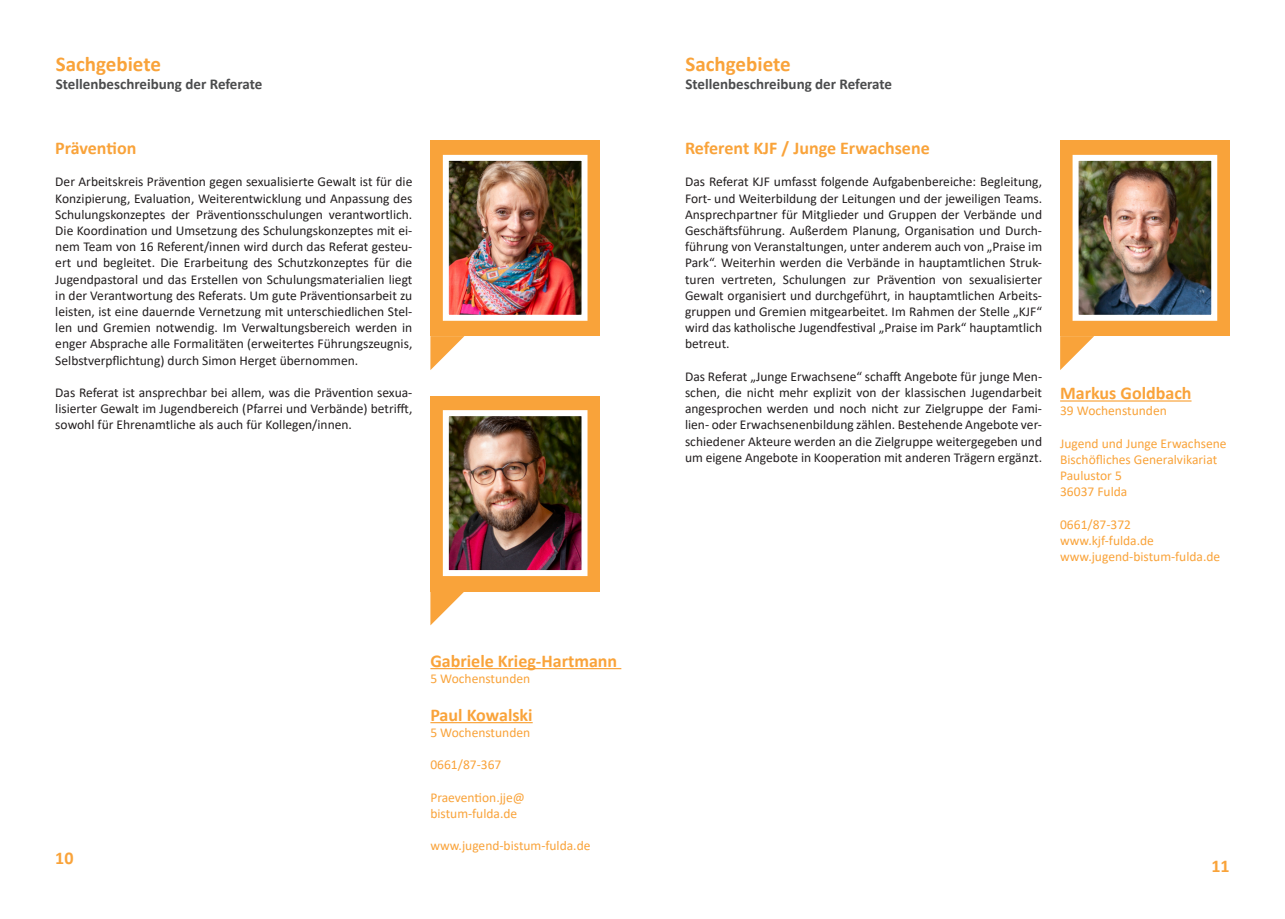
<style>
.page{position:relative;width:1285px;height:919px;background:#fff}
.page>*{position:absolute;margin:0;border:0;box-sizing:border-box;transform-origin:0 0}
.t1{font:700 21px "Calibri";color:#f9a33a}
.t2{font:700 18px "Calibri";color:#f9a33a}
.t3{font:700 15px "Calibri";color:#4b4c4d}
.t4{font:13.5px/16.2px "Calibri";color:#231f20;text-align:justify}
.t5{font:13.5px/16.2px "Calibri";color:#f9a33a}
</style>
<div class="page">
<svg style="left:430px;top:336px;width:34px;height:34px"></svg>
<div style="left:430px;top:140px;width:170px;height:196px;background:#f9a33a"></div>
<img style="left:450px;top:162px;width:130px;height:152px">
<div style="left:443px;top:155px;width:144px;height:166px;border:6px solid #fff"></div>
<hr style="left:430px;top:668px;width:191px;height:1px;background:#f9a33a">
<hr style="left:430px;top:722px;width:102px;height:1px;background:#f9a33a">
<svg style="left:1060px;top:336px;width:33px;height:34px"></svg>
<div style="left:1059px;top:140px;width:170px;height:196px;background:#f9a33a"></div>
<img style="left:1079px;top:162px;width:130px;height:152px">
<div style="left:1072px;top:155px;width:144px;height:166px;border:6px solid #fff"></div>
<hr style="left:1059px;top:400px;width:132px;height:1px;background:#f9a33a">
<svg style="left:430px;top:591px;width:34px;height:34px"></svg>
<div style="left:430px;top:395px;width:170px;height:196px;background:#f9a33a"></div>
<img style="left:450px;top:417px;width:130px;height:152px">
<div style="left:443px;top:410px;width:144px;height:166px;border:6px solid #fff"></div>
<h1 class="t1" style="left:56px;top:49px;width:107px">Sachgebiete</h1>
<p class="t3" style="left:56px;top:73px;width:208px">Stellenbeschreibung der Referate</p>
<h2 class="t2" style="left:55px;top:135px;width:82px">Prävention</h2>
<p class="t4" style="left:55px;top:173px;width:358px">Der Arbeitskreis Prävention gegen sexualisierte Gewalt ist für die Konzipierung, Evaluation, Weiterentwicklung und Anpassung des Schulungskonzeptes der Präventionsschulungen verantwortlich.<br>Die Koordination und Umsetzung des Schulungskonzeptes mit ei&shy;nem Team von 16 Referent/innen wird durch das Referat gesteu&shy;ert und begleitet. Die Erarbeitung des Schutzkonzeptes für die Jugendpastoral und das Erstellen von Schulungsmaterialien liegt in der Verantwortung des Referats. Um gute Präventionsarbeit zu leisten, ist eine dauernde Vernetzung mit unterschiedlichen Stel&shy;len und Gremien notwendig. Im Verwaltungsbereich werden in enger Absprache alle Formalitäten (erweitertes Führungszeugnis, Selbstverpflichtung) durch Simon Herget übernommen.</p>
<p class="t4" style="left:55px;top:384px;width:358px">Das Referat ist ansprechbar bei allem, was die Prävention sexua&shy;lisierter Gewalt im Jugendbereich (Pfarrei und Verbände) betrifft, sowohl für Ehrenamtliche als auch für Kollegen/innen.</p>
<h2 class="t2" style="left:55px;top:844px;width:20px">10</h2>
<h2 class="t2" style="left:430px;top:647px;width:188px">Gabriele Krieg-Hartmann</h2>
<p class="t5" style="left:430px;top:669px;width:101px">5 Wochenstunden</p>
<h2 class="t2" style="left:430px;top:701px;width:104px">Paul Kowalski</h2>
<p class="t5" style="left:430px;top:723px;width:101px">5 Wochenstunden</p>
<p class="t5" style="left:430px;top:756px;width:72px">0661/87-367</p>
<p class="t5" style="left:430px;top:788px;width:96px">Praevention.jje@ bistum-fulda.de</p>
<p class="t5" style="left:430px;top:837px;width:161px">www.jugend-bistum-fulda.de</p>
<h1 class="t1" style="left:685px;top:49px;width:107px">Sachgebiete</h1>
<p class="t3" style="left:685px;top:73px;width:208px">Stellenbeschreibung der Referate</p>
<h2 class="t2" style="left:685px;top:135px;width:246px">Referent KJF / Junge Erwachsene</h2>
<p class="t4" style="left:685px;top:173px;width:358px">Das Referat KJF umfasst folgende Aufgabenbereiche: Begleitung, Fort- und Weiterbildung der Leitungen und der jeweiligen Teams.<br>Ansprechpartner für Mitglieder und Gruppen der Verbände und Geschäftsführung. Außerdem Planung, Organisation und Durch&shy;führung von Veranstaltungen, unter anderem auch von „Praise im Park“. Weiterhin werden die Verbände in hauptamtlichen Struk&shy;turen vertreten, Schulungen zur Prävention von sexualisierter Gewalt organisiert und durchgeführt, in hauptamtlichen Arbeits&shy;gruppen und Gremien mitgearbeitet. Im Rahmen der Stelle „KJF“ wird das katholische Jugendfestival „Praise im Park“ hauptamtlich betreut.</p>
<p class="t4" style="left:685px;top:368px;width:358px">Das Referat „Junge Erwachsene“ schafft Angebote für junge Men&shy;schen, die nicht mehr explizit von der klassischen Jugendarbeit angesprochen werden und noch nicht zur Zielgruppe der Fami&shy;lien- oder Erwachsenenbildung zählen. Bestehende Angebote ver&shy;schiedener Akteure werden an die Zielgruppe weitergegeben und um eigene Angebote in Kooperation mit anderen Trägern ergänzt.</p>
<h2 class="t2" style="left:1059px;top:380px;width:133px">Markus Goldbach</h2>
<p class="t5" style="left:1059px;top:402px;width:108px">39 Wochenstunden</p>
<p class="t5" style="left:1059px;top:434px;width:168px">Jugend und Junge Erwachsene<br>Bischöfliches Generalvikariat<br>Paulustor 5<br>36037 Fulda</p>
<p class="t5" style="left:1059px;top:515px;width:161px">0661/87-372 www.kjf-fulda.de www.jugend-bistum-fulda.de</p>
<h2 class="t2" style="left:1211px;top:853px;width:20px">11</h2>
</div>
